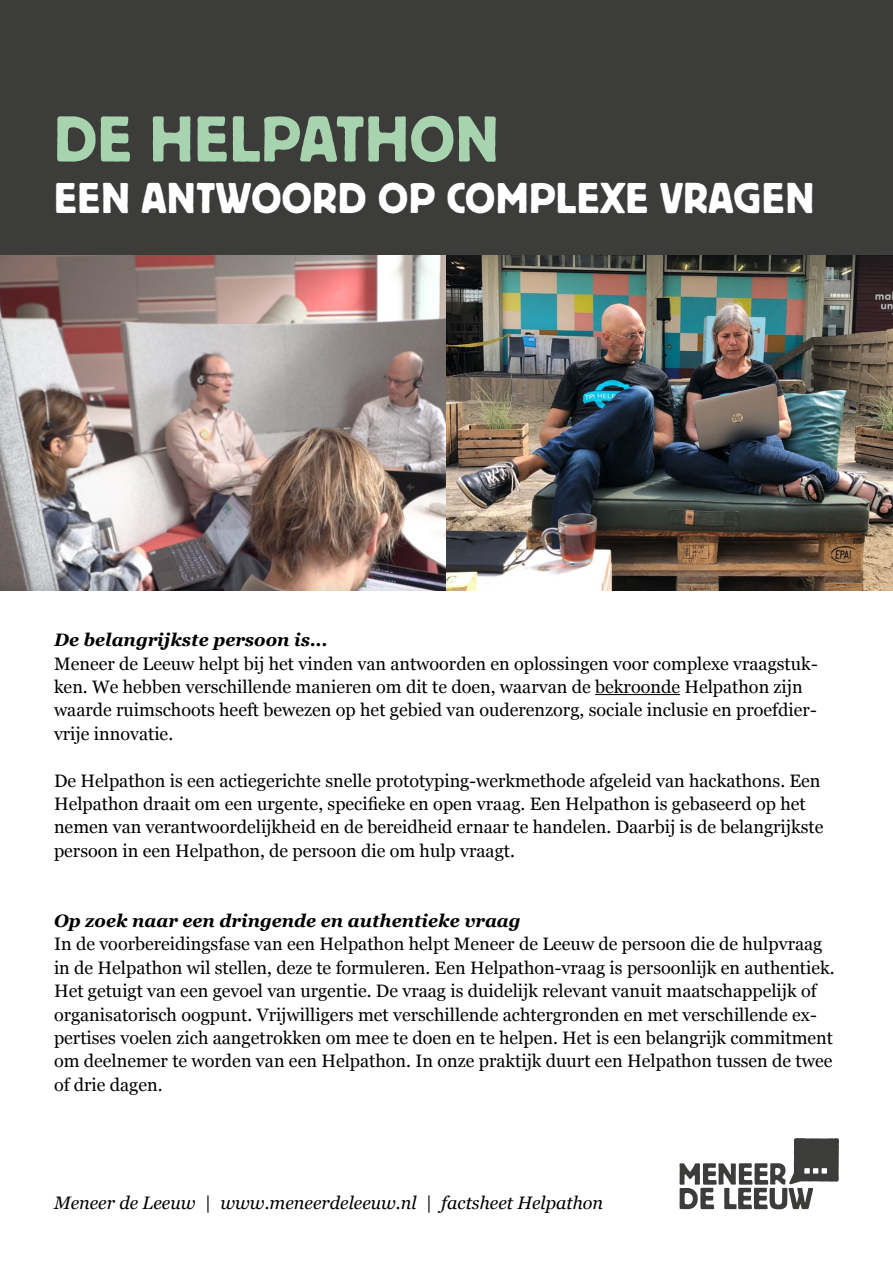
<style>
.page{position:relative;width:893px;height:1263px;background:#fff}
.page>*{position:absolute;margin:0;border:0;box-sizing:border-box;transform-origin:0 0}
.t1{font:67.5px "Platz";letter-spacing:.01em;color:#a8d3af}
.t2{font:45px "Platz";letter-spacing:.01em;color:#fff}
.t3{font:18px/23.4px "Georgia";color:#000}
.t4{font:italic 700 18px "Georgia";color:#000}
.t5{font:italic 18px "Georgia";color:#000}
</style>
<div class="page">
<svg style="left:679px;top:1138px;width:160px;height:71px"></svg>
<div style="left:0;top:0;width:893px;height:255px;background:#3c3c3b"></div>
<img style="left:0;top:255px;width:446px;height:335px">
<img style="left:446px;top:255px;width:447px;height:335px">
<hr style="left:595px;top:694px;width:85px;height:1px;background:#000">
<h1 class="t1" style="left:54px;top:102px;width:446px">DE HELPATHON</h1>
<h2 class="t2" style="left:54px;top:173px;width:762px">EEN ANTWOORD OP COMPLEXE VRAGEN</h2>
<p class="t4" style="left:54px;top:626px;width:275px">De belangrijkste persoon is...</p>
<p class="t3" style="left:54px;top:651px;width:765px">Meneer de Leeuw helpt bij het vinden van antwoorden en oplossingen voor complexe vraagstuk&shy;ken. We hebben verschillende manieren om dit te doen, waarvan de bekroonde Helpathon zijn waarde ruimschoots heeft bewezen op het gebied van ouderenzorg, sociale inclusie en proefdier&shy;vrije innovatie.</p>
<p class="t3" style="left:54px;top:768px;width:771px">De Helpathon is een actiegerichte snelle prototyping-werkmethode afgeleid van hackathons. Een Helpathon draait om een urgente, specifieke en open vraag. Een Helpathon is gebaseerd op het nemen van verantwoordelijkheid en de bereidheid ernaar te handelen. Daarbij is de belangrijkste persoon in een Helpathon, de persoon die om hulp vraagt.</p>
<p class="t4" style="left:54px;top:907px;width:468px">Op zoek naar een dringende en authentieke vraag</p>
<p class="t3" style="left:54px;top:932px;width:782px">In de voorbereidingsfase van een Helpathon helpt Meneer de Leeuw de persoon die de hulpvraag in de Helpathon wil stellen, deze te formuleren. Een Helpathon-vraag is persoonlijk en authentiek.<br>Het getuigt van een gevoel van urgentie. De vraag is duidelijk relevant vanuit maatschappelijk of organisatorisch oogpunt. Vrijwilligers met verschillende achtergronden en met verschillende ex&shy;pertises voelen zich aangetrokken om mee te doen en te helpen. Het is een belangrijk commitment om deelnemer te worden van een Helpathon. In onze praktijk duurt een Helpathon tussen de twee of drie dagen.</p>
<p class="t5" style="left:54px;top:1189px;width:551px">Meneer de Leeuw | www.meneerdeleeuw.nl | factsheet Helpathon</p>
</div>
